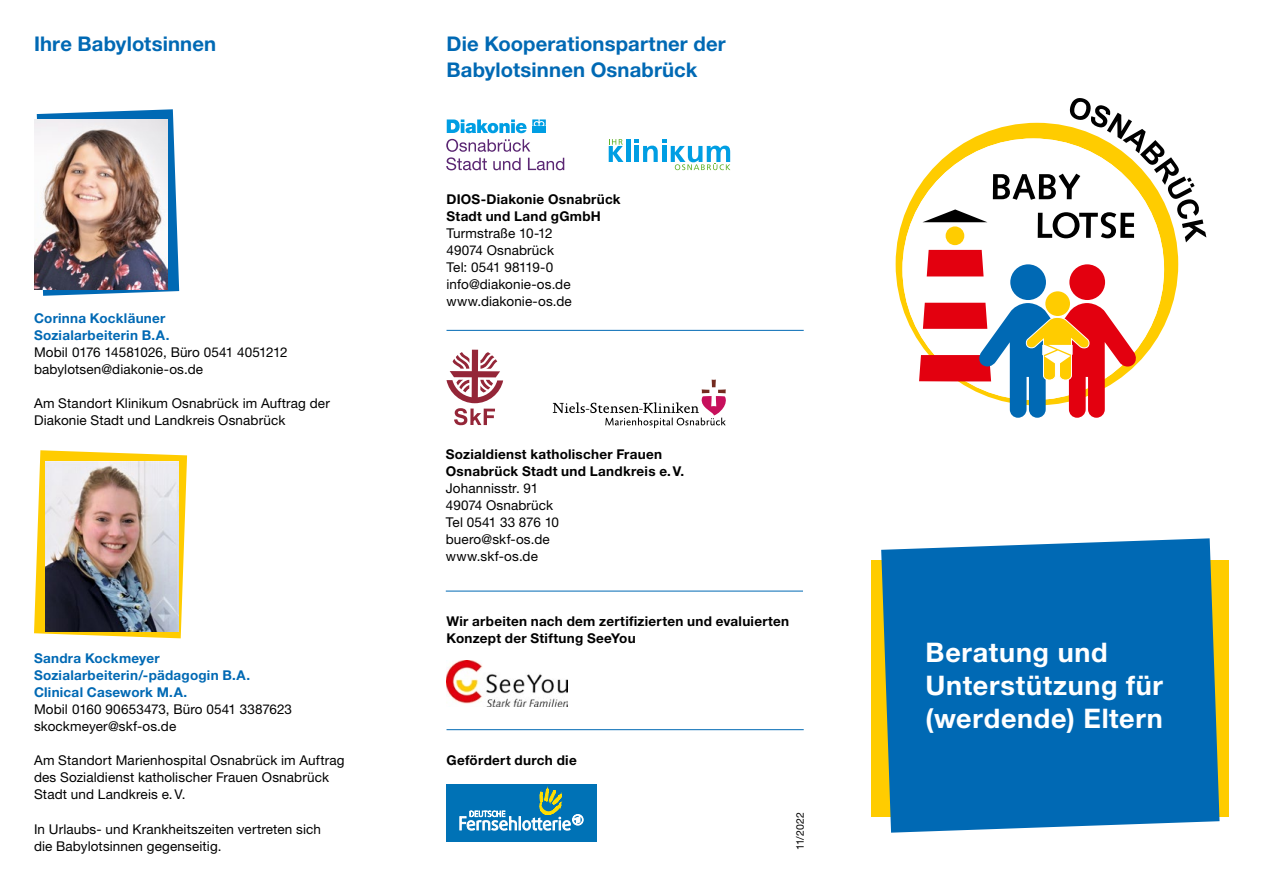
<style>
.page{position:relative;width:1263px;height:893px;background:#fff}
.page>*{position:absolute;margin:0;border:0;box-sizing:border-box;transform-origin:0 0}
.t1{font:700 27px/33px "Helvetica Neue LT Pro";letter-spacing:.025em;color:#fff}
.t2{font:700 20.25px/25.5px "Helvetica Neue LT Pro";letter-spacing:.005em;color:#0069b4}
.t3{font:13.5px/17px "Helvetica Neue LT Pro";letter-spacing:.01em;color:#000}
.t4{font:700 13.5px/17px "Helvetica Neue LT Pro";letter-spacing:.02em;color:#000}
.t5{font:700 13.5px/17px "Helvetica Neue LT Pro";letter-spacing:.02em;color:#0069b4}
.t6{font:10.5px "Helvetica Neue LT Pro";letter-spacing:.01em;color:#000}
</style>
<div class="page">
<svg style="left:37px;top:109px;width:142px;height:187px"></svg>
<div style="left:872px;top:560px;width:357px;height:257px;background:#fc0"></div>
<svg style="left:34px;top:450px;width:153px;height:188px"></svg>
<svg style="left:881px;top:538px;width:338px;height:295px;background:#1171b2"></svg>
<svg style="left:896px;top:130px;width:282px;height:234px"></svg>
<div style="left:902px;top:138px;width:262px;height:262px;background:#fff;border-radius:50%"></div>
<svg style="left:927px;top:250px;width:56px;height:26px"></svg>
<div style="left:946px;top:226px;width:18px;height:19px;background:#fc0;border-radius:50%"></div>
<svg style="left:923px;top:209px;width:64px;height:13px"></svg>
<div style="left:1010px;top:264px;width:36px;height:36px;background:#0069b4;border-radius:50%"></div>
<div style="left:1069px;top:264px;width:36px;height:36px;background:#e3000f;border-radius:50%"></div>
<div style="left:1045px;top:291px;width:25px;height:25px;background:#fc0;border-radius:50%"></div>
<svg style="left:919px;top:303px;width:218px;height:115px"></svg>
<svg style="left:993px;top:98px;width:213px;height:144px"></svg>
<img style="left:34px;top:119px;width:133px;height:170px">
<img style="left:45px;top:462px;width:133px;height:169px">
<svg style="left:447px;top:119px;width:99px;height:14px"></svg>
<svg style="left:446px;top:139px;width:118px;height:31px"></svg>
<svg style="left:609px;top:139px;width:14px;height:23px"></svg>
<hr style="left:626px;top:139px;width:4px;height:23px;background:#009ee3">
<svg style="left:634px;top:139px;width:96px;height:31px"></svg>
<svg style="left:553px;top:380px;width:173px;height:48px"></svg>
<svg style="left:446px;top:350px;width:57px;height:75px"></svg>
<div style="left:446px;top:784px;width:150px;height:57px;background:#0072b6"></div>
<svg style="left:460px;top:789px;width:123px;height:41px"></svg>
<img style="left:446px;top:661px;width:121px;height:45px">
<hr style="left:446px;top:330px;width:358px;height:1px;background:#0069b4">
<hr style="left:446px;top:591px;width:357px;height:1px;background:#0069b4">
<hr style="left:446px;top:729px;width:358px;height:1px;background:#0069b4">
<h2 class="t2" style="left:34px;top:30px;width:184px">Ihre Babylotsinnen</h2>
<p class="t5" style="left:34px;top:309px;width:137px">Corinna Kockläuner<br>Sozialarbeiterin B.A.</p>
<p class="t3" style="left:34px;top:344px;width:255px">Mobil 0176 14581026, Büro 0541 4051212 babylotsen@diakonie-os.de</p>
<p class="t3" style="left:34px;top:395px;width:297px">Am Standort Klinikum Osnabrück im Auftrag der<br>Diakonie Stadt und Landkreis Osnabrück</p>
<p class="t5" style="left:34px;top:650px;width:218px">Sandra Kockmeyer<br>Sozialarbeiterin/-pädagogin B.A.<br>Clinical Casework M.A.</p>
<p class="t3" style="left:34px;top:701px;width:260px">Mobil 0160 90653473, Büro 0541 3387623 skockmeyer@skf-os.de</p>
<p class="t3" style="left:34px;top:752px;width:312px">Am Standort Marienhospital Osnabrück im Auftrag des Sozialdienst katholischer Frauen Osnabrück<br>Stadt und Landkreis e.V.</p>
<h2 class="t2" style="left:446px;top:30px;width:281px">Die Kooperationspartner der<br>Babylotsinnen Osnabrück</h2>
<p class="t4" style="left:446px;top:190px;width:176px">DIOS-Diakonie Osnabrück<br>Stadt und Land gGmbH</p>
<p class="t3" style="left:446px;top:225px;width:127px">Turmstraße 10-12<br>49074 Osnabrück<br>Tel: 0541 98119-0 info@diakonie-os.de www.diakonie-os.de</p>
<p class="t4" style="left:446px;top:446px;width:240px">Sozialdienst katholischer Frauen<br>Osnabrück Stadt und Landkreis e.V.</p>
<p class="t3" style="left:446px;top:480px;width:115px">Johannisstr. 91<br>49074 Osnabrück<br>Tel 0541 33 876 10 buero@skf-os.de www.skf-os.de</p>
<p class="t4" style="left:446px;top:612px;width:344px">Wir arbeiten nach dem zertifizierten und evaluierten<br>Konzept der Stiftung SeeYou</p>
<p class="t4" style="left:446px;top:752px;width:132px">Gefördert durch die</p>
<p class="t3" style="left:34px;top:820px;width:289px">In Urlaubs- und Krankheitszeiten vertreten sich die Babylotsinnen gegenseitig.</p>
<p class="t6" style="left:793px;top:850px;width:39px;rotate:-90deg">11/2022</p>
<h1 class="t1" style="left:926px;top:635px;width:239px">Beratung und<br>Unterstützung für (werdende) Eltern</h1>
</div>
